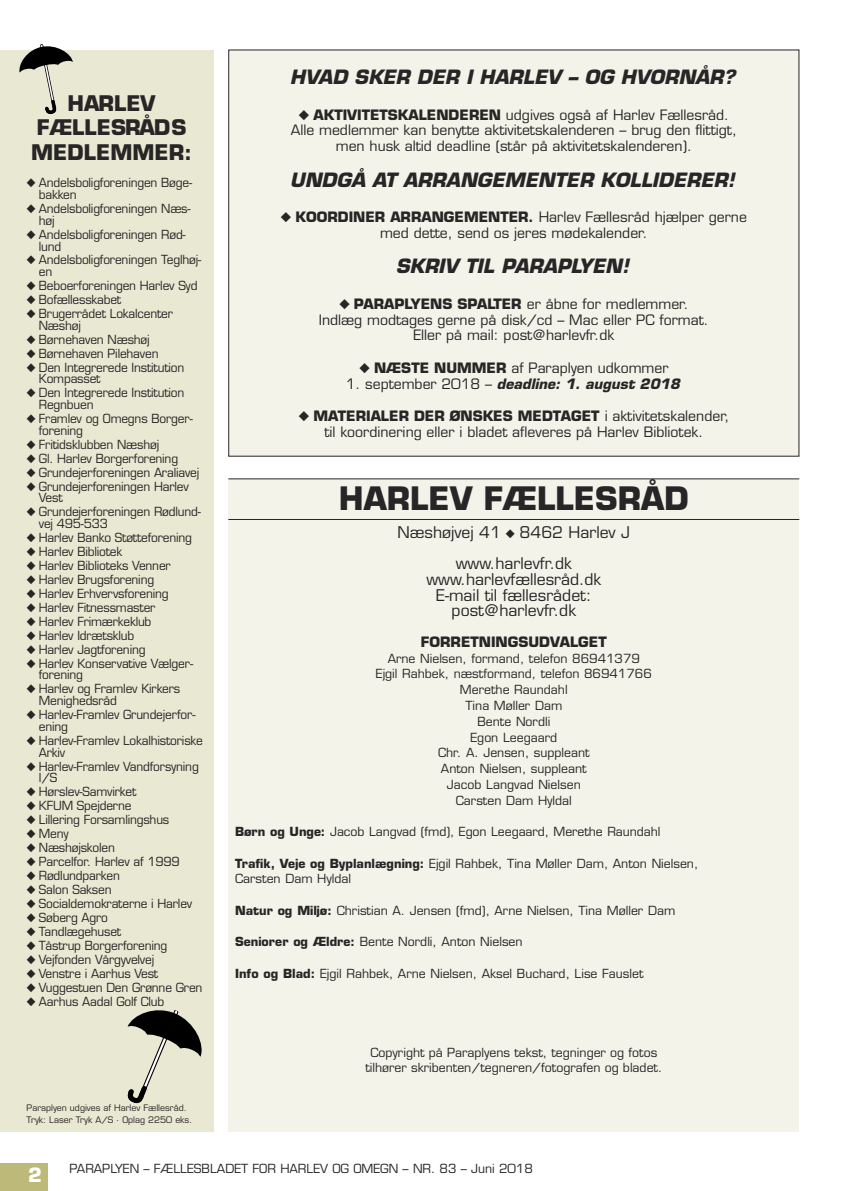
<style>
.page{position:relative;width:844px;height:1191px;background:#fff}
.page>*{position:absolute;margin:0;border:0;box-sizing:border-box;transform-origin:0 0}
.t1{font:700 31.5px "Eurostile";color:#272526}
.t2{font:700 21px/24.5px "Eurostile";color:#272526;text-align:center}
.t3{font:italic 700 19.25px "Eurostile";color:#272526}
.t4{font:700 19.25px "Eurostile";color:#fff}
.t5{font:15.75px/15.8px "Eurostile";color:#272526;text-align:center}
.t6{font:14px/15.8px "Eurostile";color:#272526;text-align:center}
.t7{font:italic 700 14px "Eurostile";color:#272526}
.t8{font:700 14px "Eurostile";color:#272526}
.t9{font:12.25px/11.7px "Eurostile";letter-spacing:-.015em;color:#272526}
.t10{font:8.75px/12.2px "Eurostile";color:#272526}
.s1{font-weight:700}
.s2{font-weight:400;font-style:normal}
</style>
<div class="page">
<div style="left:228px;top:479px;width:571px;height:652px;background:#f4f3e9"></div>
<div style="left:0;top:50px;width:213px;height:1081px;background:#e9e8d2"></div>
<div style="left:229px;top:50px;width:569px;height:406px;background:#f4f3e9"></div>
<hr style="left:228px;top:478px;width:571px;height:1px;background:#272526">
<hr style="left:228px;top:519px;width:571px;height:1px;background:#272526">
<svg style="left:127px;top:1010px;width:75px;height:94px"></svg>
<svg style="left:19px;top:44px;width:54px;height:70px"></svg>
<div style="left:0;top:1163px;width:47px;height:28px;background:#bcb979"></div>
<h2 class="t2" style="left:31px;top:93px;width:162px">HARLEV<br>FÆLLESRÅDS<br>MEDLEMMER:</h2>
<p class="t9" style="left:39px;top:178px;width:155px;text-indent:-12px">◆ Andelsboligforeningen Bøge&shy;bakken</p>
<p class="t9" style="left:39px;top:204px;width:153px;text-indent:-12px">◆ Andelsboligforeningen Næs&shy;høj</p>
<p class="t9" style="left:39px;top:230px;width:148px;text-indent:-12px">◆ Andelsboligforeningen Rød&shy;lund</p>
<p class="t9" style="left:39px;top:255px;width:164px;text-indent:-12px">◆ Andelsboligforeningen Teglhøj&shy;en</p>
<p class="t9" style="left:27px;top:281px;width:172px">◆ Beboerforeningen Harlev Syd</p>
<p class="t9" style="left:27px;top:295px;width:96px">◆ Bofællesskabet</p>
<p class="t9" style="left:39px;top:309px;width:136px;text-indent:-12px">◆ Brugerrådet Lokalcenter<br>Næshøj</p>
<p class="t9" style="left:27px;top:335px;width:124px">◆ Børnehaven Næshøj</p>
<p class="t9" style="left:27px;top:349px;width:133px">◆ Børnehaven Pilehaven</p>
<p class="t9" style="left:39px;top:363px;width:147px;text-indent:-12px">◆ Den Integrerede Institution<br>Kompasset</p>
<p class="t9" style="left:39px;top:388px;width:147px;text-indent:-12px">◆ Den Integrerede Institution<br>Regnbuen</p>
<p class="t9" style="left:39px;top:414px;width:155px;text-indent:-12px">◆ Framlev og Omegns Borger&shy;forening</p>
<p class="t9" style="left:27px;top:440px;width:134px">◆ Fritidsklubben Næshøj</p>
<p class="t9" style="left:27px;top:454px;width:153px">◆ Gl. Harlev Borgerforening</p>
<p class="t9" style="left:27px;top:467px;width:174px">◆ Grundejerforeningen Araliavej</p>
<p class="t9" style="left:39px;top:481px;width:151px;text-indent:-12px">◆ Grundejerforeningen Harlev<br>Vest</p>
<p class="t9" style="left:39px;top:507px;width:163px;text-indent:-12px">◆ Grundejerforeningen Rødlund&shy;vej 495-533</p>
<p class="t9" style="left:27px;top:533px;width:167px">◆ Harlev Banko Støtteforening</p>
<p class="t9" style="left:27px;top:547px;width:97px">◆ Harlev Bibliotek</p>
<p class="t9" style="left:27px;top:561px;width:146px">◆ Harlev Biblioteks Venner</p>
<p class="t9" style="left:27px;top:575px;width:129px">◆ Harlev Brugsforening</p>
<p class="t9" style="left:27px;top:589px;width:144px">◆ Harlev Erhvervsforening</p>
<p class="t9" style="left:27px;top:603px;width:130px">◆ Harlev Fitnessmaster</p>
<p class="t9" style="left:27px;top:617px;width:126px">◆ Harlev Frimærkeklub</p>
<p class="t9" style="left:27px;top:631px;width:109px">◆ Harlev Idrætsklub</p>
<p class="t9" style="left:27px;top:644px;width:120px">◆ Harlev Jagtforening</p>
<p class="t9" style="left:39px;top:658px;width:156px;text-indent:-12px">◆ Harlev Konservative Vælger&shy;forening</p>
<p class="t9" style="left:39px;top:684px;width:143px;text-indent:-12px">◆ Harlev og Framlev Kirkers<br>Menighedsråd</p>
<p class="t9" style="left:39px;top:710px;width:158px;text-indent:-12px">◆ Harlev-Framlev Grundejerfor&shy;ening</p>
<p class="t9" style="left:39px;top:735px;width:165px;text-indent:-12px">◆ Harlev-Framlev Lokalhistoriske<br>Arkiv</p>
<p class="t9" style="left:39px;top:761px;width:161px;text-indent:-12px">◆ Harlev-Framlev Vandforsyning<br>I/S</p>
<p class="t9" style="left:27px;top:787px;width:111px">◆ Hørslev-Samvirket</p>
<p class="t9" style="left:27px;top:801px;width:106px">◆ KFUM Spejderne</p>
<p class="t9" style="left:27px;top:815px;width:144px">◆ Lillering Forsamlingshus</p>
<p class="t9" style="left:27px;top:829px;width:44px">◆ Meny</p>
<p class="t9" style="left:27px;top:843px;width:90px">◆ Næshøjskolen</p>
<p class="t9" style="left:27px;top:857px;width:154px">◆ Parcelfor. Harlev af 1999</p>
<p class="t9" style="left:27px;top:871px;width:95px">◆ Rødlundparken</p>
<p class="t9" style="left:27px;top:885px;width:86px">◆ Salon Saksen</p>
<p class="t9" style="left:27px;top:898px;width:167px">◆ Socialdemokraterne i Harlev</p>
<p class="t9" style="left:27px;top:912px;width:83px">◆ Søberg Agro</p>
<p class="t9" style="left:27px;top:926px;width:96px">◆ Tandlægehuset</p>
<p class="t9" style="left:27px;top:940px;width:142px">◆ Tåstrup Borgerforening</p>
<p class="t9" style="left:27px;top:954px;width:129px">◆ Vejfonden Vårgyvelvej</p>
<p class="t9" style="left:27px;top:968px;width:133px">◆ Venstre i Aarhus Vest</p>
<p class="t9" style="left:27px;top:982px;width:177px">◆ Vuggestuen Den Grønne Gren</p>
<p class="t9" style="left:27px;top:996px;width:139px">◆ Aarhus Aadal Golf Club</p>
<p class="t10" style="left:27px;top:1102px;width:167px">Paraplyen udgives af Harlev Fællesråd.<br>Tryk: Laser Tryk A/S · Oplag 2250 eks.</p>
<h3 class="t3" style="left:290px;top:70px;width:447px">HVAD SKER DER I HARLEV – OG HVORNÅR?</h3>
<p class="t6" style="left:291px;top:108px;width:447px">◆ <span class="s1">AKTIVITETSKALENDEREN</span> udgives også af Harlev Fællesråd.<br>Alle medlemmer kan benytte aktivitetskalenderen – brug den flittigt, men husk altid deadline (står på aktivitetskalenderen).</p>
<h3 class="t3" style="left:290px;top:172px;width:446px">UNDGÅ AT ARRANGEMENTER KOLLIDERER!</h3>
<p class="t6" style="left:280px;top:210px;width:468px">◆ <span class="s1">KOORDINER ARRANGEMENTER.</span> Harlev Fællesråd hjælper gerne med dette, send os jeres mødekalender.</p>
<h3 class="t3" style="left:395px;top:259px;width:234px">SKRIV TIL PARAPLYEN!</h3>
<p class="t6" style="left:319px;top:297px;width:391px">◆ <span class="s1">PARAPLYENS SPALTER</span> er åbne for medlemmer.<br>Indlæg modtages gerne på disk/cd – Mac eller PC format.<br>Eller på mail: post@harlevfr.dk</p>
<p class="t6" style="left:359px;top:361px;width:311px">◆ <span class="s1">NÆSTE NUMMER</span> af Paraplyen udkommer</p>
<p class="t7" style="left:346px;top:378px;width:335px"><span class="s2">1. september 2018 –</span> deadline: 1. august 2018</p>
<p class="t6" style="left:298px;top:409px;width:432px">◆ <span class="s1">MATERIALER DER ØNSKES MEDTAGET</span> i aktivitetskalender, til koordinering eller i bladet afleveres på Harlev Bibliotek.</p>
<h1 class="t1" style="left:339px;top:486px;width:351px">HARLEV FÆLLESRÅD</h1>
<p class="t5" style="left:397px;top:518px;width:234px;line-height:31.2px">Næshøjvej 41 ◆ 8462 Harlev J www.harlevfr.dk</p>
<p class="t5" style="left:426px;top:573px;width:176px">www.harlevfællesråd.dk<br>E-mail til fællesrådet: post@harlevfr.dk</p>
<p class="t8" style="left:421px;top:636px;width:187px">FORRETNINGSUDVALGET</p>
<p class="t9" style="left:376px;top:651px;width:277px;line-height:15.8px;text-align:center">Arne Nielsen, formand, telefon 86941379<br>Ejgil Rahbek, næstformand, telefon 86941766<br>Merethe Raundahl<br>Tina Møller Dam<br>Bente Nordli<br>Egon Leegaard<br>Chr. A. Jensen, suppleant<br>Anton Nielsen, suppleant<br>Jacob Langvad Nielsen<br>Carsten Dam Hyldal</p>
<p class="t9" style="left:235px;top:827px;width:427px"><span class="s1">Børn og Unge:</span> Jacob Langvad (fmd), Egon Leegaard, Merethe Raundahl</p>
<p class="t9" style="left:235px;top:856px;width:464px;line-height:15.8px"><span class="s1">Trafik, Veje og Byplanlægning:</span> Ejgil Rahbek, Tina Møller Dam, Anton Nielsen,<br>Carsten Dam Hyldal</p>
<p class="t9" style="left:235px;top:905px;width:441px"><span class="s1">Natur og Miljø:</span> Christian A. Jensen (fmd), Arne Nielsen, Tina Møller Dam</p>
<p class="t9" style="left:235px;top:937px;width:289px"><span class="s1">Seniorer og Ældre:</span> Bente Nordli, Anton Nielsen</p>
<p class="t9" style="left:235px;top:968px;width:410px"><span class="s1">Info og Blad:</span> Ejgil Rahbek, Arne Nielsen, Aksel Buchard, Lise Fauslet</p>
<p class="t9" style="left:365px;top:1045px;width:298px;line-height:15.8px;text-align:center">Copyright på Paraplyens tekst, tegninger og fotos tilhører skribenten/tegneren/fotografen og bladet.</p>
<h3 class="t4" style="left:28px;top:1167px;width:15px">2</h3>
<p class="t9" style="left:69px;top:1164px;width:465px">PARAPLYEN – FÆLLESBLADET FOR HARLEV OG OMEGN – NR. 83 – Juni 2018</p>
</div>
